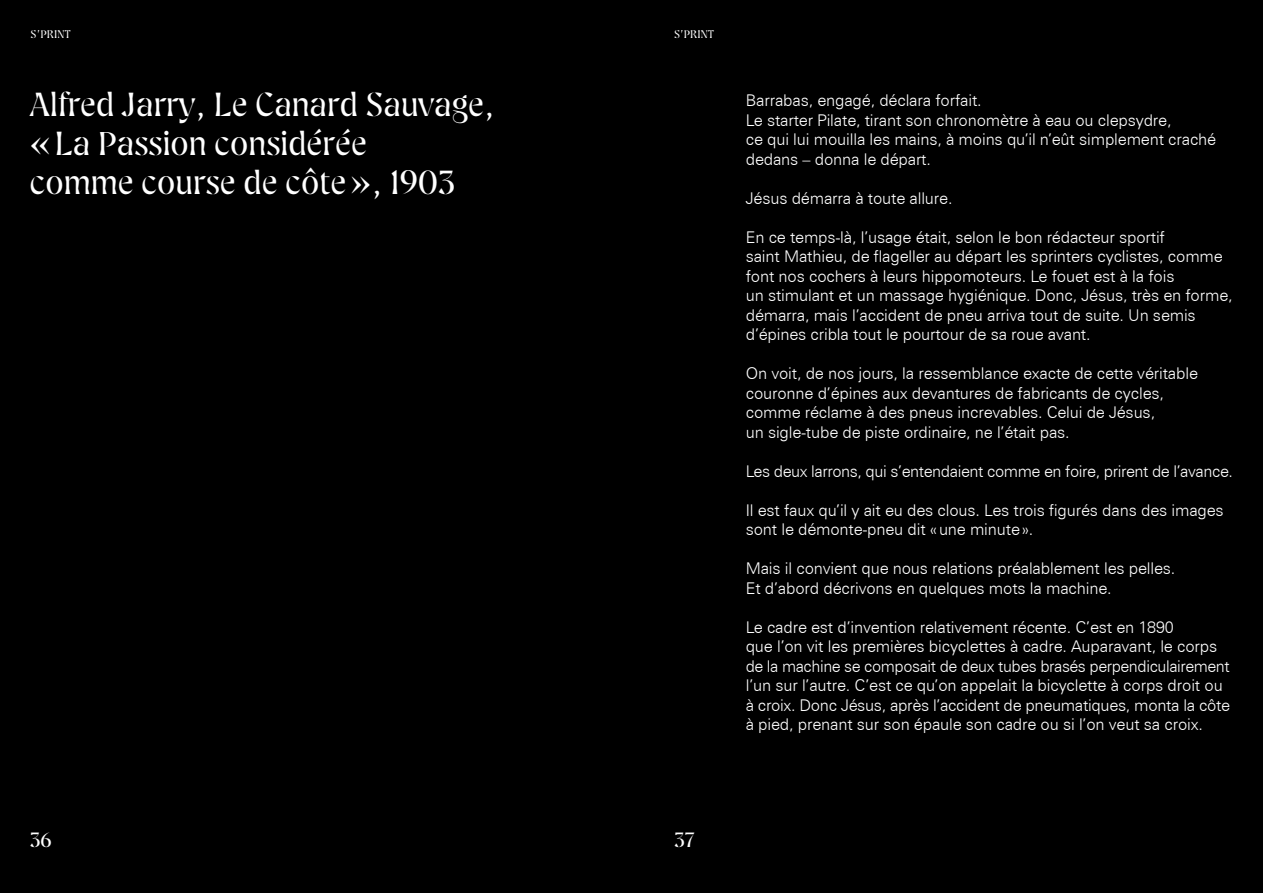
<style>
.page{position:relative;width:1263px;height:893px;background:#000}
.page>*{position:absolute;margin:0;border:0;box-sizing:border-box;transform-origin:0 0}
.t1{font:300 31.5px/39px "Nogent Display";color:#fff}
.t2{font:300 19.5px "Nogent Display";color:#fff}
.t3{font:300 16.2px/19.5px "Zurich BT";letter-spacing:-.01em;color:#fff}
.t4{font:300 10.5px "Nogent Display";letter-spacing:.01em;color:#fff}
</style>
<div class="page">
<p class="t4" style="left:31px;top:27px;width:42px">S’PRINT</p>
<p class="t4" style="left:674px;top:27px;width:42px">S’PRINT</p>
<h1 class="t1" style="left:30px;top:84px;width:467px">Alfred Jarry, Le Canard Sauvage, «La Passion considérée<br>comme course de côte», 1903</h1>
<p class="t3" style="left:746px;top:90px;width:472px">Barrabas, engagé, déclara forfait.<br>Le starter Pilate, tirant son chronomètre à eau ou clepsydre,<br>ce qui lui mouilla les mains, à moins qu’il n’eût simplement craché dedans – donna le départ.</p>
<p class="t3" style="left:746px;top:188px;width:208px">Jésus démarra à toute allure.</p>
<p class="t3" style="left:746px;top:227px;width:488px">En ce temps-là, l’usage était, selon le bon rédacteur sportif<br>saint Mathieu, de flageller au départ les sprinters cyclistes, comme font nos cochers à leurs hippomoteurs. Le fouet est à la fois<br>un stimulant et un massage hygiénique. Donc, Jésus, très en forme, démarra, mais l’accident de pneu arriva tout de suite. Un semis d’épines cribla tout le pourtour de sa roue avant.</p>
<p class="t3" style="left:746px;top:363px;width:454px">On voit, de nos jours, la ressemblance exacte de cette véritable couronne d’épines aux devantures de fabricants de cycles, comme réclame à des pneus increvables. Celui de Jésus,<br>un sigle-tube de piste ordinaire, ne l’était pas.</p>
<p class="t3" style="left:746px;top:461px;width:489px">Les deux larrons, qui s’entendaient comme en foire, prirent de l’avance.</p>
<p class="t3" style="left:746px;top:500px;width:480px">Il est faux qu’il y ait eu des clous. Les trois figurés dans des images sont le démonte-pneu dit «une minute».</p>
<p class="t3" style="left:746px;top:558px;width:431px">Mais il convient que nous relations préalablement les pelles.<br>Et d’abord décrivons en quelques mots la machine.</p>
<p class="t3" style="left:746px;top:617px;width:486px">Le cadre est d’invention relativement récente. C’est en 1890<br>que l’on vit les premières bicyclettes à cadre. Auparavant, le corps de la machine se composait de deux tubes brasés perpendiculairement l’un sur l’autre. C’est ce qu’on appelait la bicyclette à corps droit ou à croix. Donc Jésus, après l’accident de pneumatiques, monta la côte à pied, prenant sur son épaule son cadre ou si l’on veut sa croix.</p>
<p class="t2" style="left:30px;top:827px;width:23px">36</p>
<p class="t2" style="left:674px;top:827px;width:22px">37</p>
</div>
